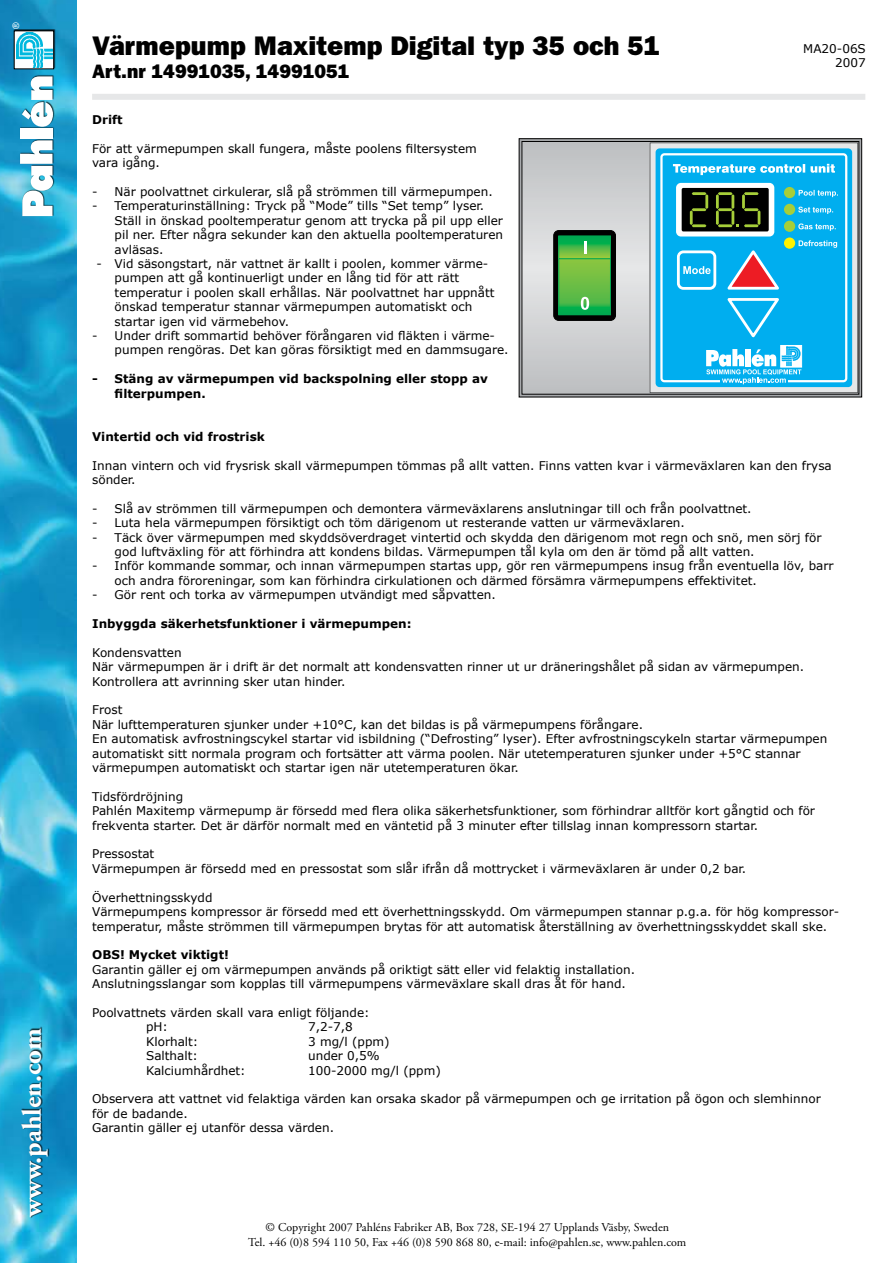
<style>
.page{position:relative;width:893px;height:1263px;background:#fff}
.page>*{position:absolute;margin:0;border:0;box-sizing:border-box;transform-origin:0 0}
.t1{font:27px "ITC Franklin Gothic Std Hvy";color:#000}
.t2{font:700 27px "Adobe Garamond Pro";color:#fff}
.t3{font:19.5px "ITC Franklin Gothic Std Hvy";color:#000}
.t4{font:12px/14.4px "Verdana";color:#000}
.t5{font:700 12px/14.4px "Verdana";color:#000}
.t6{font:12px/14.4px "Adobe Garamond Pro";color:#000;text-align:center}
.t7{font:9px "Arial";color:#fff}
</style>
<div class="page">
<img style="left:0;top:0;width:77px;height:1263px">
<div style="left:21px;top:1026px;width:39px;height:237px;background:#000;opacity:.75"></div>
<div style="left:92px;top:94px;width:773px;height:6px;background:#e6e7e8"></div>
<div style="left:14px;top:29px;width:58px;height:205px;background:#000;opacity:.75"></div>
<svg style="left:16px;top:32px;width:36px;height:1px"></svg>
<div style="left:14px;top:30px;width:40px;height:39px;border:1px solid #000"></div>
<img style="left:16px;top:33px;width:36px;height:35px">
<svg style="left:20px;top:140px;width:33px;height:76px"></svg>
<div style="left:20px;top:128px;width:33px;height:11px;background:#fff"></div>
<svg style="left:22px;top:76px;width:31px;height:51px"></svg>
<svg style="left:519px;top:138px;width:343px;height:259px;background:#6d6e6f"></svg>
<svg style="left:524px;top:143px;width:126px;height:249px;background:#cecfd1"></svg>
<svg style="left:554px;top:231px;width:61px;height:89px"></svg>
<div style="left:554px;top:230px;width:62px;height:90px;border:1px solid #000;border-radius:5px"></div>
<svg style="left:561px;top:259px;width:48px;height:54px;background:#60bc45"></svg>
<div style="left:559px;top:236px;width:52px;height:79px;border:1px solid #00a651"></div>
<svg style="left:561px;top:238px;width:48px;height:19px"></svg>
<div style="left:559px;top:236px;width:52px;height:23px;border:1px solid #00a651"></div>
<svg style="left:581px;top:297px;width:8px;height:13px"></svg>
<svg style="left:584px;top:241px;width:2px;height:13px"></svg>
<svg style="left:652px;top:144px;width:204px;height:247px;background:#dce4e8"></svg>
<div style="left:650px;top:142px;width:208px;height:251px;border:1px solid #58595b"></div>
<div style="left:656px;top:148px;width:196px;height:239px;background:#00aeef;border-radius:4px"></div>
<div style="left:660px;top:153px;width:187px;height:229px;border:2px solid #fff;border-radius:3px"></div>
<div style="left:677px;top:250px;width:39px;height:40px;border:3px solid #fff;border-radius:5px"></div>
<svg style="left:727px;top:250px;width:52px;height:88px"></svg>
<svg style="left:683px;top:266px;width:28px;height:8px"></svg>
<svg style="left:676px;top:183px;width:98px;height:53px"></svg>
<div style="left:682px;top:188px;width:87px;height:43px;background:#000;border-radius:2px"></div>
<svg style="left:799px;top:190px;width:39px;height:7px"></svg>
<svg style="left:798px;top:207px;width:35px;height:7px"></svg>
<svg style="left:798px;top:223px;width:38px;height:8px"></svg>
<svg style="left:799px;top:240px;width:38px;height:8px"></svg>
<div style="left:784px;top:187px;width:11px;height:11px;background:#a6ce39;border-radius:50%"></div>
<div style="left:784px;top:204px;width:11px;height:11px;background:#a6ce39;border-radius:50%"></div>
<div style="left:784px;top:221px;width:11px;height:11px;background:#a6ce39;border-radius:50%"></div>
<div style="left:784px;top:237px;width:11px;height:12px;background:#fff200;border-radius:50%"></div>
<svg style="left:673px;top:164px;width:162px;height:11px"></svg>
<div style="left:780px;top:345px;width:22px;height:22px;background:#fff;border:1px solid #fff"></div>
<svg style="left:706px;top:346px;width:95px;height:38px"></svg>
<svg style="left:690px;top:192px;width:18px;height:35px"></svg>
<svg style="left:716px;top:192px;width:44px;height:35px"></svg>
<p class="t7" style="left:10px;top:29px;width:8px;rotate:-90deg">®</p>
<h1 class="t2" style="left:17px;top:1217px;width:191px;rotate:-90deg">www.pahlen.com</h1>
<h1 class="t1" style="left:92px;top:30px;width:569px">Värmepump Maxitemp Digital typ 35 och 51</h1>
<h2 class="t3" style="left:92px;top:60px;width:259px">Art.nr 14991035, 14991051</h2>
<p class="t4" style="left:803px;top:41px;width:64px;text-align:right">MA20-06S<br>2007</p>
<p class="t5" style="left:92px;top:112px;width:32px">Drift</p>
<p class="t4" style="left:92px;top:141px;width:386px">För att värmepumpen skall fungera, måste poolens filtersystem vara igång.</p>
<p class="t4" style="left:92px;top:184px;width:402px">- När poolvattnet cirkulerar, slå på strömmen till värmepumpen.</p>
<p class="t4" style="left:115px;top:198px;width:390px;text-indent:-22px">- Temperaturinställning: Tryck på “Mode” tills “Set temp” lyser.<br>Ställ in önskad pooltemperatur genom att trycka på pil upp eller pil ner. Efter några sekunder kan den aktuella pooltemperaturen avläsas.</p>
<p class="t4" style="left:115px;top:256px;width:381px;text-indent:-18px">- Vid säsongstart, när vattnet är kallt i poolen, kommer värme&shy;pumpen att gå kontinuerligt under en lång tid för att rätt temperatur i poolen skall erhållas. När poolvattnet har uppnått önskad temperatur stannar värmepumpen automatiskt och startar igen vid värmebehov.</p>
<p class="t4" style="left:115px;top:328px;width:396px;text-indent:-22px">- Under drift sommartid behöver förångaren vid fläkten i värme&shy;pumpen rengöras. Det kan göras försiktigt med en dammsugare.</p>
<p class="t5" style="left:115px;top:371px;width:375px;text-indent:-22px">- Stäng av värmepumpen vid backspolning eller stopp av filterpumpen.</p>
<p class="t5" style="left:92px;top:429px;width:174px">Vintertid och vid frostrisk</p>
<p class="t4" style="left:92px;top:458px;width:741px">Innan vintern och vid frysrisk skall värmepumpen tömmas på allt vatten. Finns vatten kvar i värmeväxlaren kan den frysa sönder.</p>
<p class="t4" style="left:92px;top:501px;width:661px">- Slå av strömmen till värmepumpen och demontera värmeväxlarens anslutningar till och från poolvattnet.</p>
<p class="t4" style="left:92px;top:515px;width:594px">- Luta hela värmepumpen försiktigt och töm därigenom ut resterande vatten ur värmeväxlaren.</p>
<p class="t4" style="left:115px;top:530px;width:708px;text-indent:-22px">- Täck över värmepumpen med skyddsöverdraget vintertid och skydda den därigenom mot regn och snö, men sörj för god luftväxling för att förhindra att kondens bildas. Värmepumpen tål kyla om den är tömd på allt vatten.</p>
<p class="t4" style="left:115px;top:558px;width:720px;text-indent:-22px">- Inför kommande sommar, och innan värmepumpen startas upp, gör ren värmepumpens insug från eventuella löv, barr och andra föroreningar, som kan förhindra cirkulationen och därmed försämra värmepumpens effektivitet.</p>
<p class="t4" style="left:92px;top:587px;width:405px">- Gör rent och torka av värmepumpen utvändigt med såpvatten.</p>
<p class="t5" style="left:92px;top:616px;width:321px">Inbyggda säkerhetsfunktioner i värmepumpen:</p>
<p class="t4" style="left:92px;top:645px;width:714px">Kondensvatten<br>När värmepumpen är i drift är det normalt att kondensvatten rinner ut ur dräneringshålet på sidan av värmepumpen.<br>Kontrollera att avrinning sker utan hinder.</p>
<p class="t4" style="left:92px;top:702px;width:737px">Frost<br>När lufttemperaturen sjunker under +10°C, kan det bildas is på värmepumpens förångare.<br>En automatisk avfrostningscykel startar vid isbildning (“Defrosting” lyser). Efter avfrostningscykeln startar värmepumpen automatiskt sitt normala program och fortsätter att värma poolen. När utetemperaturen sjunker under +5°C stannar värmepumpen automatiskt och startar igen när utetemperaturen ökar.</p>
<p class="t4" style="left:92px;top:789px;width:724px">Tidsfördröjning<br>Pahlén Maxitemp värmepump är försedd med flera olika säkerhetsfunktioner, som förhindrar alltför kort gångtid och för frekventa starter. Det är därför normalt med en väntetid på 3 minuter efter tillslag innan kompressorn startar.</p>
<p class="t4" style="left:92px;top:846px;width:656px">Pressostat<br>Värmepumpen är försedd med en pressostat som slår ifrån då mottrycket i värmeväxlaren är under 0,2 bar.</p>
<p class="t4" style="left:92px;top:890px;width:748px">Överhettningsskydd<br>Värmepumpens kompressor är försedd med ett överhettningsskydd. Om värmepumpen stannar p.g.a. för hög kompressor&shy;temperatur, måste strömmen till värmepumpen brytas för att automatisk återställning av överhettningsskyddet skall ske.</p>
<p class="t5" style="left:92px;top:947px;width:138px">OBS! Mycket viktigt!</p>
<p class="t4" style="left:92px;top:962px;width:544px">Garantin gäller ej om värmepumpen används på oriktigt sätt eller vid felaktig installation.<br>Anslutningsslangar som kopplas till värmepumpens värmeväxlare skall dras åt för hand.</p>
<p class="t4" style="left:146px;top:1005px;width:225px;text-indent:-54px">Poolvattnets värden skall vara enligt följande: pH:</p>
<p class="t4" style="left:308px;top:1019px;width:46px">7,2-7,8</p>
<p class="t4" style="left:146px;top:1034px;width:54px">Klorhalt:</p>
<p class="t4" style="left:308px;top:1034px;width:83px">3 mg/l (ppm)</p>
<p class="t4" style="left:146px;top:1048px;width:53px">Salthalt:</p>
<p class="t4" style="left:308px;top:1048px;width:73px">under 0,5%</p>
<p class="t4" style="left:146px;top:1062px;width:101px">Kalciumhårdhet:</p>
<p class="t4" style="left:308px;top:1062px;width:134px">100-2000 mg/l (ppm)</p>
<p class="t4" style="left:92px;top:1091px;width:730px">Observera att vattnet vid felaktiga värden kan orsaka skador på värmepumpen och ge irritation på ögon och slemhinnor för de badande.<br>Garantin gäller ej utanför dessa värden.</p>
<p class="t6" style="left:248px;top:1221px;width:440px">© Copyright 2007 Pahléns Fabriker AB, Box 728, SE-194 27 Upplands Väsby, Sweden<br>Tel. +46 (0)8 594 110 50, Fax +46 (0)8 590 868 80, e-mail: info@pahlen.se, www.pahlen.com</p>
</div>
